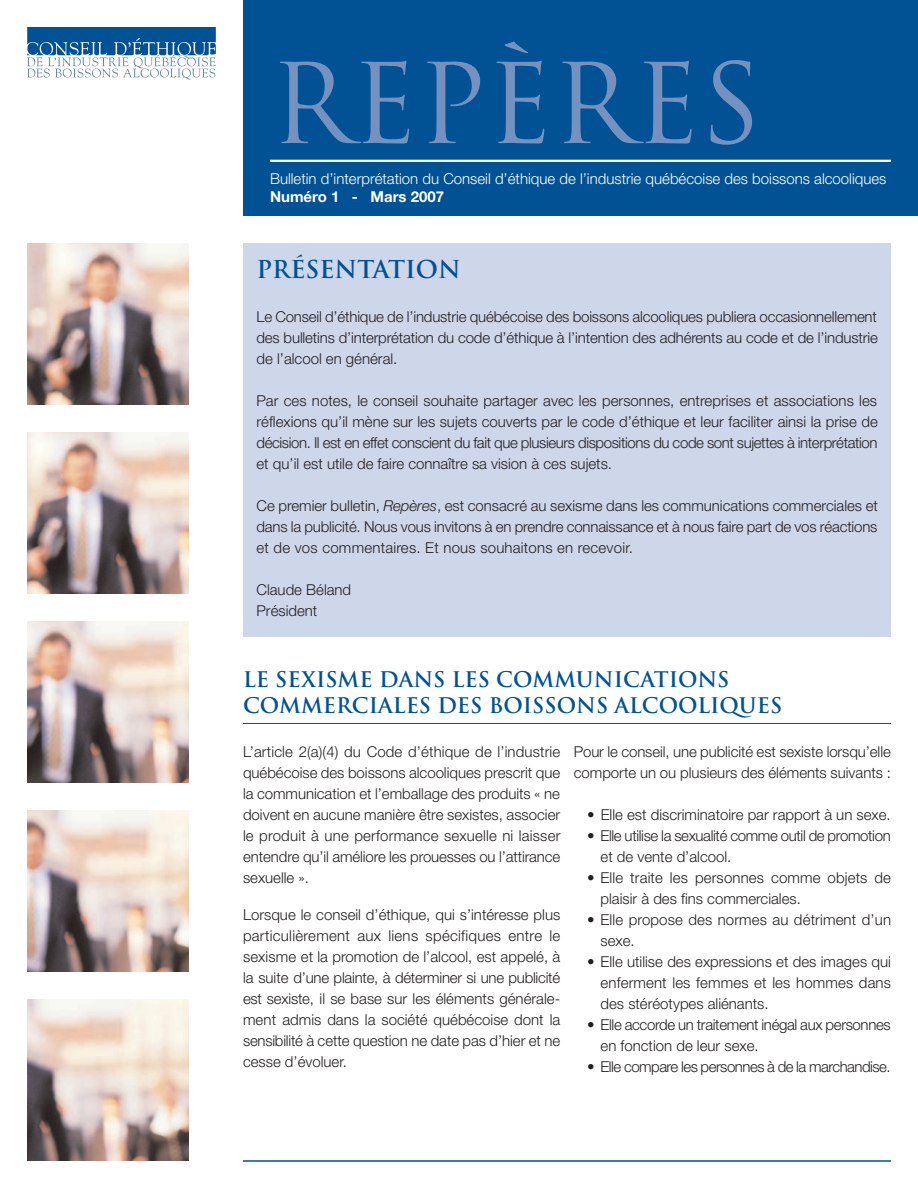
<style>
.page{position:relative;width:918px;height:1188px;background:#fff}
.page>*{position:absolute;margin:0;border:0;box-sizing:border-box;transform-origin:0 0}
.t1{font:108px "Trajan";color:#7491c0}
.t2{font:700 24px "Trajan";color:#005294}
.t3{font:700 21px/25.2px "Trajan";color:#005294}
.t4{font:300 15px/21px "Helvetica Neue";color:#231f20;text-align:justify}
.t5{font:300 15px "Helvetica Neue";color:#fff}
.t6{font:300 15px/21px "Helvetica Neue";letter-spacing:-.02em;color:#231f20}
.t7{font:300 15px/21px "Helvetica Neue";letter-spacing:-.025em;color:#231f20}
.t8{font:300 15px "Helvetica Neue";letter-spacing:-.03em;color:#231f20}
.t9{font:700 15px "Helvetica Neue";color:#fff}
.s1{font-style:italic}
</style>
<div class="page">
<div style="left:243px;top:0;width:675px;height:216px;background:#005294"></div>
<img style="left:27px;top:243px;width:162px;height:162px">
<img style="left:27px;top:432px;width:162px;height:162px">
<img style="left:27px;top:621px;width:162px;height:162px">
<img style="left:27px;top:810px;width:162px;height:162px">
<img style="left:27px;top:999px;width:162px;height:162px">
<hr style="left:270px;top:160px;width:621px;height:2px;background:#fff">
<svg style="left:27px;top:27px;width:189px;height:53px"></svg>
<hr style="left:243px;top:1160px;width:648px;height:2px;background:#005294">
<hr style="left:243px;top:723px;width:648px;height:1px;background:#005294">
<div style="left:243px;top:243px;width:648px;height:393px;background:#ced6e9"></div>
<h1 class="t1" style="left:270px;top:42px;width:493px">REPÈRES</h1>
<p class="t5" style="left:270px;top:173px;width:618px">Bulletin d’interprétation du Conseil d’éthique de l’industrie québécoise des boissons alcooliques</p>
<p class="t9" style="left:270px;top:191px;width:176px">Numéro 1 - Mars 2007</p>
<h2 class="t2" style="left:256px;top:256px;width:206px">PRÉSENTATION</h2>
<p class="t4" style="left:256px;top:308px;width:623px">Le Conseil d’éthique de l’industrie québécoise des boissons alcooliques publiera occasionnellement des bulletins d’interprétation du code d’éthique à l’intention des adhérents au code et de l’industrie de l’alcool en général.</p>
<p class="t4" style="left:256px;top:392px;width:623px">Par ces notes, le conseil souhaite partager avec les personnes, entreprises et associations les réflexions qu’il mène sur les sujets couverts par le code d’éthique et leur faciliter ainsi la prise de décision. Il est en effet conscient du fait que plusieurs dispositions du code sont sujettes à interprétation et qu’il est utile de faire connaître sa vision à ces sujets.</p>
<p class="t4" style="left:256px;top:497px;width:623px">Ce premier bulletin, <span class="s1">Repères</span>, est consacré au sexisme dans les communications commerciales et dans la publicité. Nous vous invitons à en prendre connaissance et à nous faire part de vos réactions et de vos commentaires. Et nous souhaitons en recevoir.</p>
<p class="t4" style="left:256px;top:581px;width:96px">Claude Béland<br>Président</p>
<h3 class="t3" style="left:243px;top:668px;width:541px">LE SEXISME DANS LES COMMUNICATIONS<br>COMMERCIALES DES BOISSONS ALCOOLIQUES</h3>
<p class="t4" style="left:243px;top:742px;width:319px">L’article 2(a)(4) du Code d’éthique de l’industrie québécoise des boissons alcooliques prescrit que la communication et l’emballage des produits « ne doivent en aucune manière être sexistes, associer le produit à une performance sexuelle ni laisser entendre qu’il améliore les prouesses ou l’attirance sexuelle ».</p>
<p class="t4" style="left:243px;top:905px;width:319px">Lorsque le conseil d’éthique, qui s’intéresse plus particulièrement aux liens spécifiques entre le sexisme et la promotion de l’alcool, est appelé, à la suite d’une plainte, à déterminer si une publicité est sexiste, il se base sur les éléments générale&shy;ment admis dans la société québécoise dont la sensibilité à cette question ne date pas d’hier et ne cesse d’évoluer.</p>
<p class="t4" style="left:574px;top:742px;width:319px">Pour le conseil, une publicité est sexiste lorsqu’elle comporte un ou plusieurs des éléments suivants :</p>
<p class="t4" style="left:587px;top:805px;width:305px">• Elle est discriminatoire par rapport à un sexe.</p>
<p class="t7" style="left:601px;top:826px;width:292px;text-indent:-13px">• Elle utilise la sexualité comme outil de promotion et de vente d’alcool.</p>
<p class="t4" style="left:601px;top:868px;width:292px;text-indent:-13px">• Elle traite les personnes comme objets de plaisir à des fins commerciales.</p>
<p class="t4" style="left:601px;top:910px;width:292px;text-indent:-13px">• Elle propose des normes au détriment d’un sexe.</p>
<p class="t4" style="left:601px;top:952px;width:292px;text-indent:-13px">• Elle utilise des expressions et des images qui enferment les femmes et les hommes dans des stéréotypes aliénants.</p>
<p class="t6" style="left:601px;top:1015px;width:292px;text-indent:-13px">• Elle accorde un traitement inégal aux personnes en fonction de leur sexe.</p>
<p class="t8" style="left:587px;top:1061px;width:305px">• Elle compare les personnes à de la marchandise.</p>
</div>
